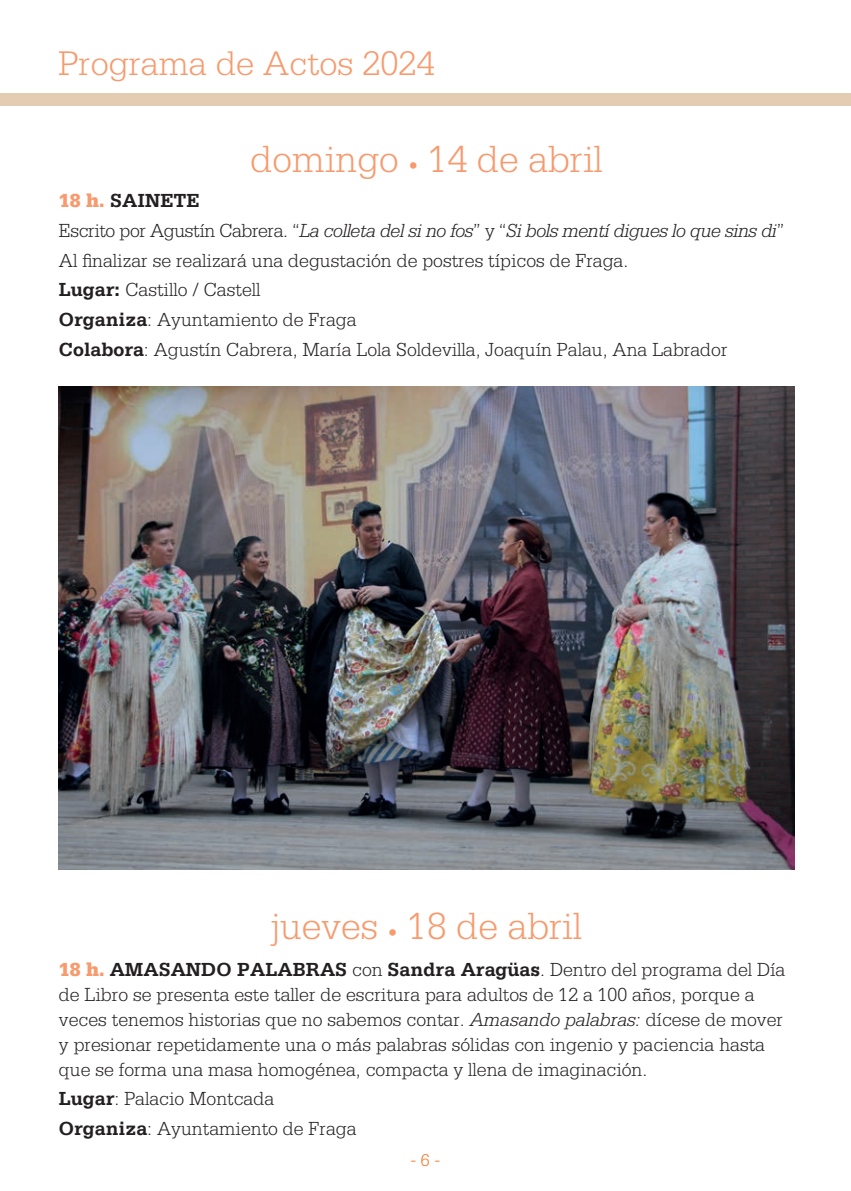
<style>
.page{position:relative;width:851px;height:1191px;background:#fff}
.page>*{position:absolute;margin:0;border:0;box-sizing:border-box;transform-origin:0 0}
.t1{font:300 40px "Serifa Std";color:#f79a6d}
.t2{font:300 36px "Serifa Std";color:#f79a6d}
.t3{font:300 20px/29.6px "Serifa Std";color:#231f20}
.t4{font:300 18px "Serifa Std";color:#f47321}
.s1{font-size:20px}
.s2{font-weight:900;color:#f79a6d}
.s3{font-weight:700}
.s4{font-style:italic}
</style>
<div class="page">
<div style="left:0;top:93px;width:850px;height:13px;background:#e3cdb2"></div>
<img style="left:59px;top:387px;width:735px;height:482px">
<h2 class="t2" style="left:59px;top:43px;width:377px">Programa de Actos 2024</h2>
<h1 class="t1" style="left:250px;top:136px;width:353px">domingo <span class="s1">•</span> 14 de abril</h1>
<p class="t3" style="left:59px;top:186px;width:726px"><span class="s2">18 h.</span> <span class="s3">SAINETE<br></span>Escrito por Agustín Cabrera. “<span class="s4">La colleta del si no fos</span>” y “<span class="s4">Si bols mentí digues lo que sins di</span>” Al finalizar se realizará una degustación de postres típicos de Fraga.<br><span class="s3">Lugar:</span> Castillo / Castell<br><span class="s3">Organiza</span>: Ayuntamiento de Fraga<br><span class="s3">Colabora</span>: Agustín Cabrera, María Lola Soldevilla, Joaquín Palau, Ana Labrador</p>
<h1 class="t1" style="left:271px;top:903px;width:312px">jueves <span class="s1">•</span> 18 de abril</h1>
<p class="t3" style="left:59px;top:956px;width:727px;line-height:25px"><span class="s2">18 h.</span> <span class="s3">AMASANDO PALABRAS</span> con <span class="s3">Sandra Aragüas</span>. Dentro del programa del Día de Libro se presenta este taller de escritura para adultos de 12 a 100 años, porque a veces tenemos historias que no sabemos contar. <span class="s4">Amasando palabras:</span> dícese de mover y presionar repetidamente una o más palabras sólidas con ingenio y paciencia hasta que se forma una masa homogénea, compacta y llena de imaginación.</p>
<p class="t3" style="left:59px;top:1084px;width:299px"><span class="s3">Lugar</span>: Palacio Montcada<br><span class="s3">Organiza</span>: Ayuntamiento de Fraga</p>
<p class="t4" style="left:410px;top:1150px;width:31px">- 6 -</p>
</div>
